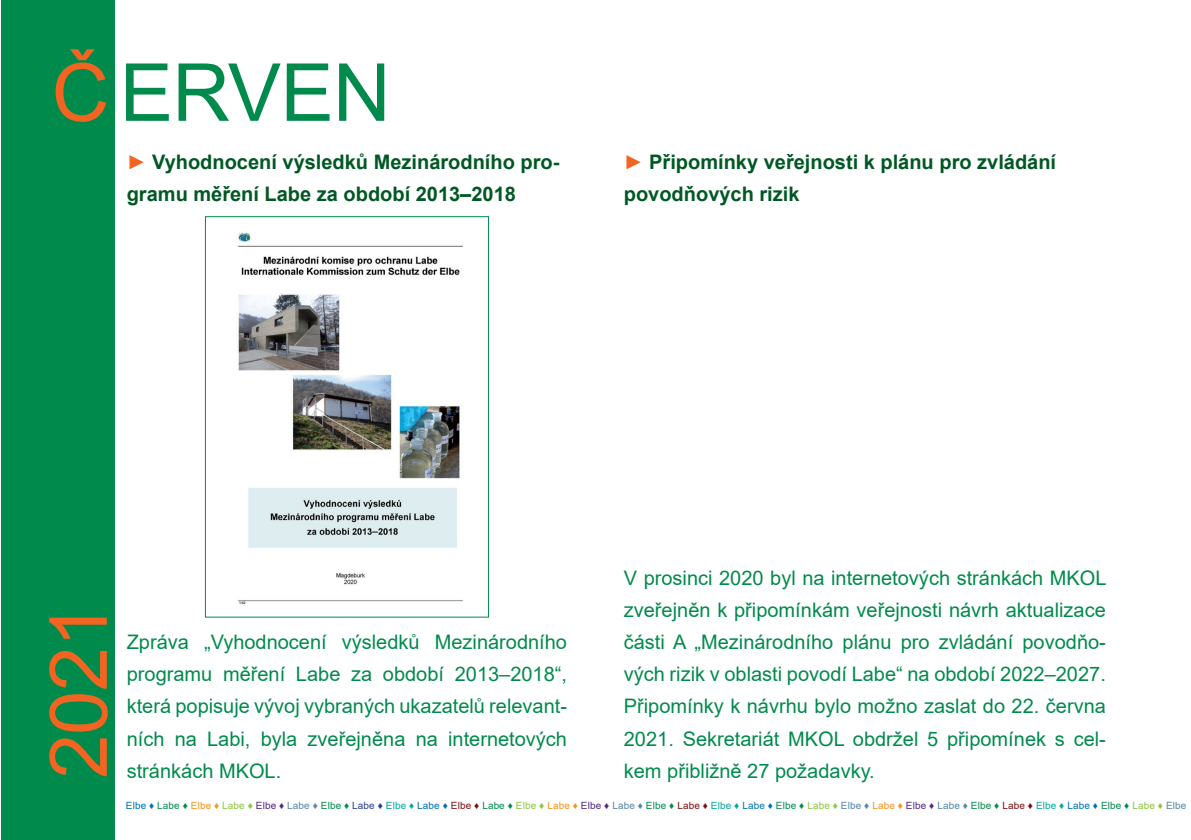
<style>
.page{position:relative;width:1191px;height:840px;background:#fff}
.page>*{position:absolute;margin:0;border:0;box-sizing:border-box;transform-origin:0 0}
.t1{font:80px "Arial";letter-spacing:-.01em;color:#008b4c}
.t2{font:80px "Arial";color:#f36421}
.t3{font:20px/32px "Arial";color:#008b4c;text-align:justify}
.t4{font:700 20px/32px "Arial";color:#005824}
.t5{font:10px "Arial";letter-spacing:.01em;color:#008b4c}
.s1{color:#f36421}
.s2{font-weight:400;color:#f36421}
.s3{color:#0072b2}
.s4{color:#f7931d}
.s5{color:#8bc63e}
.s6{color:#542685}
.s7{color:#5587aa}
.s8{color:#253f8e}
.s9{color:#00a99d}
.s10{color:#7c1113}
</style>
<div class="page">
<div style="left:1px;top:0;width:114px;height:839px;background:#008b4c"></div>
<img style="left:237px;top:232px;width:226px;height:373px">
<div style="left:205px;top:216px;width:284px;height:401px;border:1px solid #008b4c"></div>
<h1 class="t1" style="left:52px;top:37px;width:341px"><span class="s1">Č</span> ERVEN</h1>
<p class="t4" style="left:127px;top:146px;width:434px"><span class="s2">►</span> Vyhodnocení výsledků Mezinárodního pro&shy;gramu měření Labe za období 2013–2018</p>
<p class="t4" style="left:624px;top:146px;width:434px"><span class="s2">►</span> Připomínky veřejnosti k plánu pro zvládání povodňových rizik</p>
<h1 class="t2" style="left:24px;top:778px;width:177px;rotate:-90deg">2021</h1>
<p class="t3" style="left:127px;top:626px;width:442px">Zpráva „Vyhodnocení výsledků Mezinárodního programu měření Labe za období 2013–2018“, která popisuje vývoj vybraných ukazatelů relevant&shy;ních na Labi, byla zveřejněna na internetových stránkách MKOL.</p>
<p class="t3" style="left:624px;top:562px;width:484px">V prosinci 2020 byl na internetových stránkách MKOL zveřejněn k připomínkám veřejnosti návrh aktualizace části A „Mezinárodního plánu pro zvládání povodňo&shy;vých rizik v oblasti povodí Labe“ na období 2022–2027.<br>Připomínky k návrhu bylo možno zaslat do 22. června 2021. Sekretariát MKOL obdržel 5 připomínek s cel-</p>
<p class="t3" style="left:624px;top:754px;width:252px">kem přibližně 27 požadavky.</p>
<p class="t5" style="left:126px;top:798px;width:1061px"><span class="s3">Elbe ♦</span> Labe ♦ <span class="s4">Elbe ♦</span> <span class="s5">Labe ♦</span> <span class="s6">Elbe ♦</span> <span class="s7">Labe ♦</span> Elbe ♦ <span class="s8">Labe ♦</span> <span class="s9">Elbe ♦</span> <span class="s3">Labe ♦</span> <span class="s10">Elbe ♦</span> Labe ♦ <span class="s5">Elbe ♦</span> <span class="s4">Labe ♦</span> <span class="s6">Elbe ♦</span> <span class="s7">Labe ♦</span> Elbe ♦ <span class="s10">Labe ♦</span> <span class="s9">Elbe ♦</span> <span class="s3">Labe ♦</span> Elbe ♦ <span class="s5">Labe ♦</span> <span class="s7">Elbe ♦</span> <span class="s4">Labe ♦</span> <span class="s6">Elbe ♦</span> <span class="s7">Labe ♦</span> Elbe ♦ <span class="s10">Labe ♦</span> <span class="s9">Elbe ♦</span> <span class="s3">Labe ♦</span> Elbe ♦ <span class="s5">Labe ♦</span> <span class="s7">Elbe</span></p>
</div>
